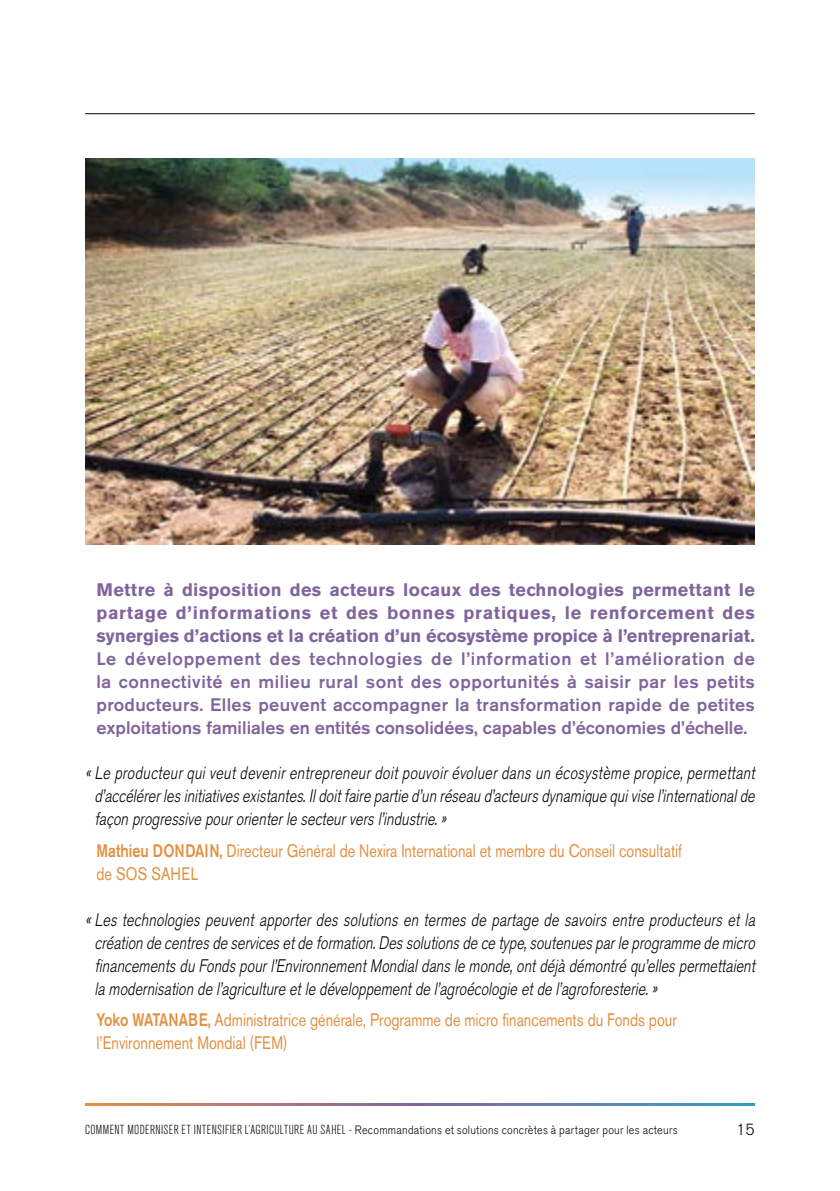
<style>
.page{position:relative;width:840px;height:1191px;background:#fff}
.page>*{position:absolute;margin:0;border:0;box-sizing:border-box;transform-origin:0 0}
.t1{font:italic 300 18px/23px "Akzidenz Grotesk BE";color:#000;text-align:justify;scale:.8 1}
.t2{font:500 18px/23px "Akzidenz Grotesk BE";color:#80659d;text-align:justify}
.t3{font:18px/23px "Akzidenz Grotesk BE";color:#e29041;scale:.8 1}
.t4{font:700 18px/23px "Akzidenz Grotesk BE";color:#80659d;text-align:justify}
.t5{font:300 16px "Akzidenz Grotesk BE";color:#000}
.t6{font:300 12px "Akzidenz Grotesk BE";letter-spacing:.025em;color:#000;scale:.9 1}
.s1{font-weight:500}
.s2{font-stretch:condensed;font-size:13px}
</style>
<div class="page">
<svg style="left:85px;top:1103px;width:669px;height:3px;background:#887f92"></svg>
<hr style="left:85px;top:113px;width:669px;height:1px;background:#000">
<img style="left:85px;top:159px;width:669px;height:385px">
<p class="t4" style="left:96px;top:578px;width:659px">Mettre à disposition des acteurs locaux des technologies permettant le partage d’informations et des bonnes pratiques, le renforcement des synergies d’actions et la création d’un écosystème propice à l’entreprenariat.</p>
<p class="t2" style="left:96px;top:647px;width:659px">Le développement des technologies de l’information et l’amélioration de la connectivité en milieu rural sont des opportunités à saisir par les petits producteurs. Elles peuvent accompagner la transformation rapide de petites exploitations familiales en entités consolidées, capables d’économies d’échelle.</p>
<p class="t1" style="left:94px;top:762px;width:831px;text-indent:-9px">«Le producteurquiveutdevenirentrepreneurdoitpouvoirévoluerdans un écosystème propice,permettant d’accélérerlesinitiativesexistantes.Ildoitfaire partie d’un réseau d’acteursdynamique quivise l’internationalde façon progressive pourorienterle secteurversl’industrie. »</p>
<p class="t3" style="left:96px;top:839px;width:733px"><span class="s1">Mathieu DONDAIN,</span> Directeur Général de Nexira International et membre du Conseil consultatif de SOS SAHEL</p>
<p class="t1" style="left:94px;top:908px;width:831px;text-indent:-9px">«Les technologies peuvent apporter des solutions en termes de partage de savoirs entre producteurs et la création de centresde servicesetde formation.Dessolutionsde ce type,soutenuesparle programme de micro financementsdu Fondspourl’EnvironnementMondialdansle monde,ontdéjà démontré qu’ellespermettaient la modernisation de l’agriculture etle développementde l’agroécologie etde l’agroforesterie.»</p>
<p class="t3" style="left:96px;top:1008px;width:726px"><span class="s1">Yoko WATANABE,</span> Administratrice générale, Programme de micro financements du Fonds pour l’Environnement Mondial (FEM)</p>
<p class="t6" style="left:85px;top:1123px;width:659px"><span class="s2">COMMENT MODERNISER ET INTENSIFIER L’AGRICULTURE AU SAHEL -</span> Recommandations et solutions concrètes à partager pour les acteurs</p>
<p class="t5" style="left:735px;top:1120px;width:20px">15</p>
</div>
